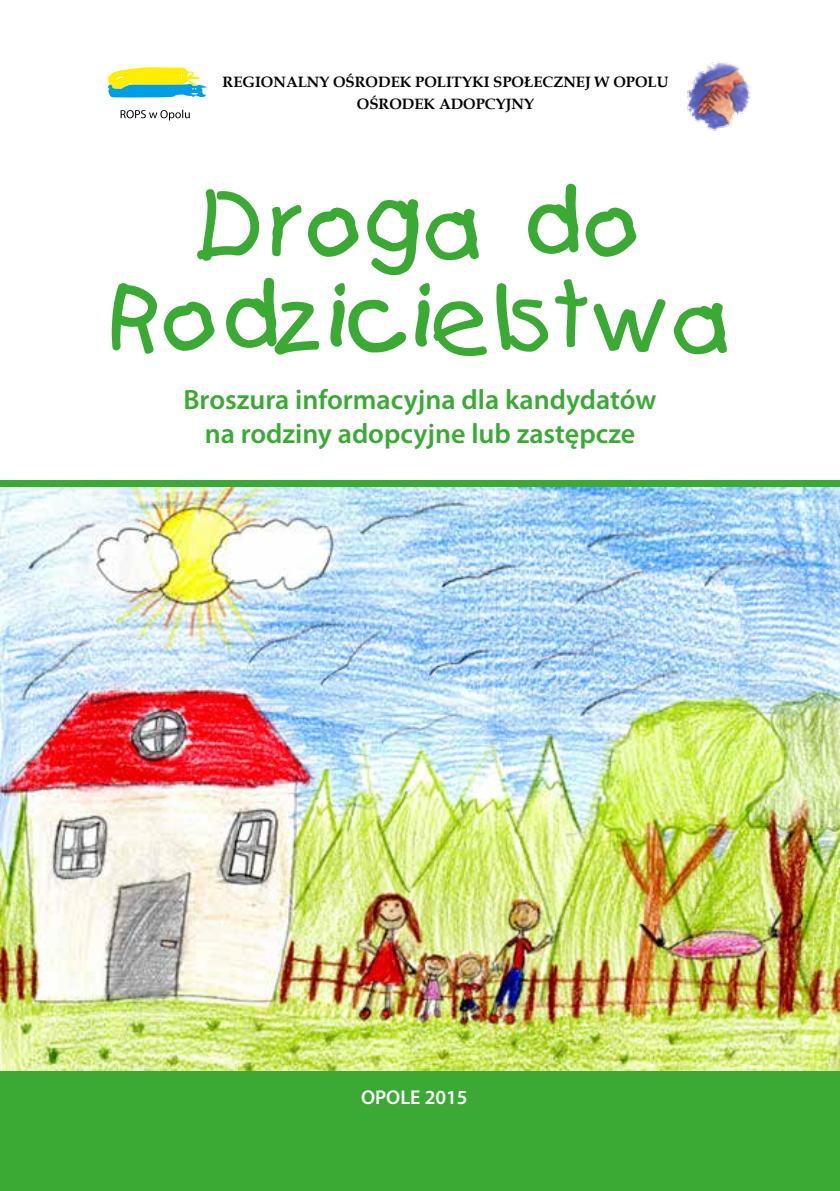
<style>
.page{position:relative;width:840px;height:1191px;background:#fff}
.page>*{position:absolute;margin:0;border:0;box-sizing:border-box;transform-origin:0 0}
.t1{font:88px/94px "Kids";color:#3aaa35;text-align:center}
.t2{font:600 28px/34px "Myriad Pro";color:#3aaa35;text-align:center}
.t3{font:600 20px "Myriad Pro";color:#fff}
.t4{font:700 15px/22px "Book Antiqua";color:#000;text-align:center}
</style>
<div class="page">
<div style="left:0;top:480px;width:839px;height:711px;background:#3aaa35"></div>
<img style="left:0;top:487px;width:839px;height:583px">
<svg style="left:108px;top:67px;width:98px;height:31px;background:#a4d584"></svg>
<svg style="left:120px;top:110px;width:70px;height:10px"></svg>
<img style="left:687px;top:61px;width:64px;height:70px">
<p class="t4" style="left:222px;top:71px;width:447px">REGIONALNY OŚRODEK POLITYKI SPOŁECZNEJ W OPOLU<br>OŚRODEK ADOPCYJNY</p>
<h1 class="t1" style="left:109px;top:175px;width:623px">Droga do<br>Rodzicielstwa</h1>
<p class="t2" style="left:183px;top:381px;width:474px">Broszura informacyjna dla kandydatów na rodziny adopcyjne lub zastępcze</p>
<p class="t3" style="left:361px;top:1084px;width:108px">OPOLE 2015</p>
</div>
